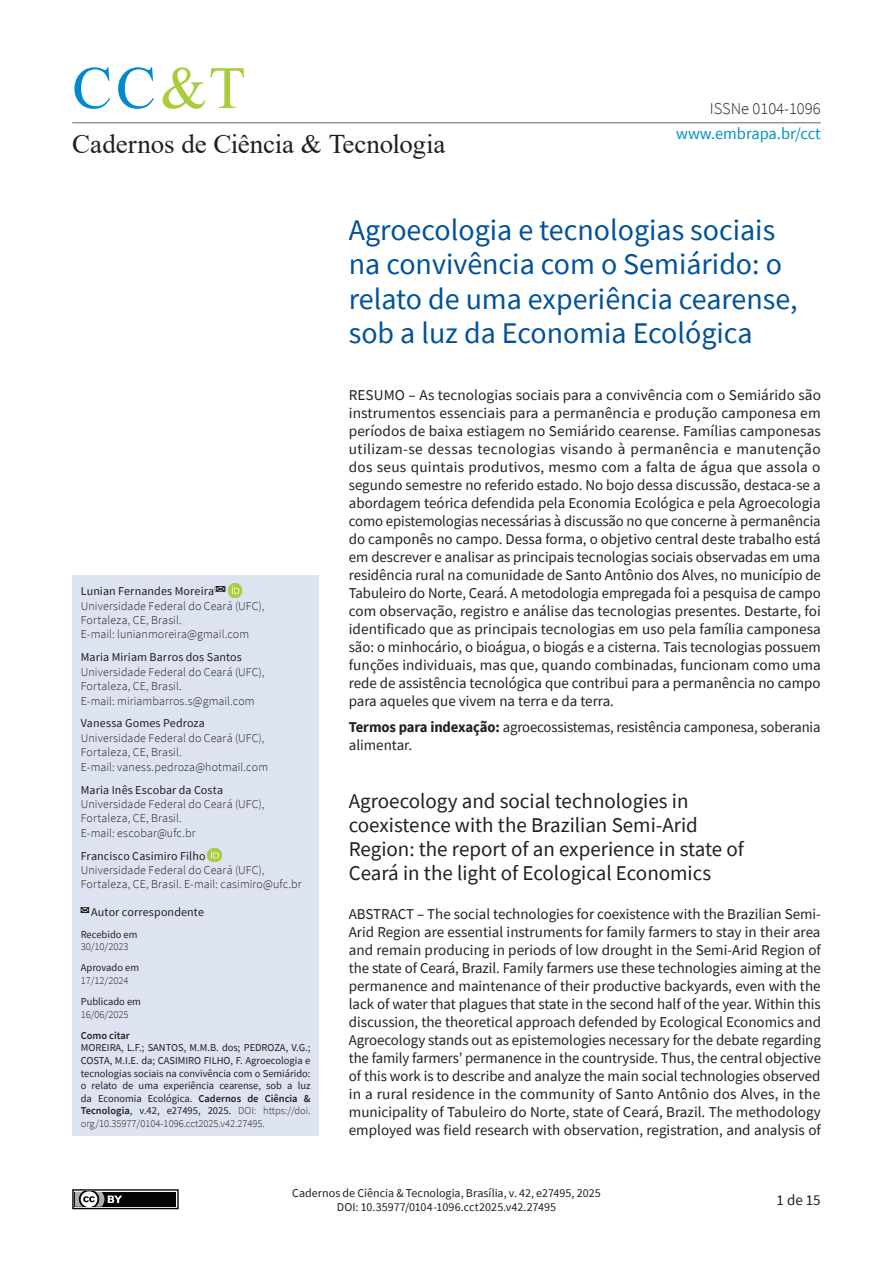
<style>
.page{position:relative;width:893px;height:1263px;background:#fff}
.page>*{position:absolute;margin:0;border:0;box-sizing:border-box;transform-origin:0 0}
.t1{font:60px "Times New Roman";color:#0089cf}
.TITULO_Capitulo{font:30px/34.5px "Source Sans Pro";color:#01519b}
.t2{font:27px "Times New Roman";letter-spacing:-.01em;color:#231f20}
.TITULO_Abstract{font:21px/24px "Source Sans Pro";color:#231f20}
.ISSNe{font:16.5px "Source Sans Pro";color:#0092c8}
.ISSNe-2{font:300 16.5px "Source Sans Pro";color:#231f20}
.RESUMO_ABSTRACT_Text{font:15px/18px "Source Sans Pro";color:#231f20;text-align:justify}
.t3{font:300 12px/14.4px "Source Sans Pro";letter-spacing:.01em;color:#231f20}
.NOTAS_AUTORES{font:12px "Source Sans Pro";letter-spacing:.01em;color:#231f20}
.PUBLICADO_EM_DATA{font:10.5px/12.6px "Source Sans Pro";color:#231f20;text-align:justify}
.RECEBIDO_EM_DATA{font:300 10.5px "Source Sans Pro";color:#231f20}
.PUBLICADO_EM{font:10.5px "Source Sans Pro";color:#231f20}
.NOTAS_AUTORES-2{font:10.5px "Source Sans Pro";color:#231f20}
.APROVADO_EM{font:10.5px "Source Sans Pro";color:#231f20}
.IDEIAS_CENTRAIS_Titu{font:600 10.5px "Source Sans Pro";color:#231f20}
.s1{color:#a6ce39}
.s2{font-weight:600}
.s3{font-weight:300}
.s4{font-weight:700}
</style>
<div class="page">
<div style="left:72px;top:575px;width:247px;height:560px;background:#dee3f1"></div>
<svg style="left:216px;top:586px;width:9px;height:5px"></svg>
<img style="left:228px;top:584px;width:14px;height:13px">
<img style="left:208px;top:848px;width:14px;height:14px">
<svg style="left:81px;top:907px;width:8px;height:6px"></svg>
<div style="left:72px;top:1189px;width:107px;height:20px;border:1px solid #040503"></div>
<div style="left:75px;top:1192px;width:101px;height:15px;background:#040503"></div>
<svg style="left:72px;top:1189px;width:50px;height:21px"></svg>
<hr style="left:72px;top:122px;width:749px;height:1px;background:#939598">
<p class="t1" style="left:72px;top:46px;width:175px">CC<span class="s1">&amp;T</span></p>
<p class="t2" style="left:72px;top:125px;width:375px">Cadernos de Ciência &amp; Tecnologia</p>
<p class="ISSNe-2" style="left:710px;top:98px;width:112px">ISSNe 0104-1096</p>
<p class="ISSNe" style="left:676px;top:123px;width:146px">www.embrapa.br/cct</p>
<p class="NOTAS_AUTORES" style="left:81px;top:584px;width:147px">Lunian Fernandes Moreira<sup>(</sup> <sup>)</sup></p>
<p class="t3" style="left:81px;top:598px;width:185px">Universidade Federal do Ceará (UFC),<br>Fortaleza, CE, Brasil.<br>E-mail: lunianmoreira@gmail.com</p>
<p class="NOTAS_AUTORES" style="left:81px;top:650px;width:163px">Maria Miriam Barros dos Santos</p>
<p class="t3" style="left:81px;top:664px;width:185px">Universidade Federal do Ceará (UFC),<br>Fortaleza, CE, Brasil.<br>E-mail: miriambarros.s@gmail.com</p>
<p class="NOTAS_AUTORES" style="left:81px;top:716px;width:126px">Vanessa Gomes Pedroza</p>
<p class="t3" style="left:81px;top:731px;width:189px">Universidade Federal do Ceará (UFC),<br>Fortaleza, CE, Brasil.<br>E-mail: vaness.pedroza@hotmail.com</p>
<p class="NOTAS_AUTORES" style="left:81px;top:782px;width:144px">Maria Inês Escobar da Costa</p>
<p class="t3" style="left:81px;top:797px;width:185px">Universidade Federal do Ceará (UFC),<br>Fortaleza, CE, Brasil.<br>E-mail: escobar@ufc.br</p>
<p class="NOTAS_AUTORES" style="left:81px;top:848px;width:126px">Francisco Casimiro Filho</p>
<p class="t3" style="left:81px;top:863px;width:222px">Universidade Federal do Ceará (UFC),<br>Fortaleza, CE, Brasil. E-mail: casimiro@ufc.br</p>
<p class="NOTAS_AUTORES" style="left:91px;top:905px;width:114px">Autor correspondente</p>
<p class="NOTAS_AUTORES-2" style="left:81px;top:927px;width:58px">Recebido em</p>
<p class="RECEBIDO_EM_DATA" style="left:81px;top:940px;width:49px">30/10/2023</p>
<p class="APROVADO_EM" style="left:81px;top:961px;width:60px">Aprovado em</p>
<p class="RECEBIDO_EM_DATA" style="left:81px;top:974px;width:49px">17/12/2024</p>
<p class="PUBLICADO_EM" style="left:81px;top:995px;width:62px">Publicado em</p>
<p class="RECEBIDO_EM_DATA" style="left:81px;top:1008px;width:49px">16/06/2025</p>
<p class="IDEIAS_CENTRAIS_Titu" style="left:81px;top:1028px;width:51px">Como citar</p>
<p class="PUBLICADO_EM_DATA" style="left:81px;top:1041px;width:231px">MOREIRA, L.F.; SANTOS, M.M.B. dos; PEDROZA, V.G.; COSTA, M.I.E. da; CASIMIRO FILHO, F. Agroecologia e tecnologias sociais na convivência com o Semiárido: o relato de uma experiência cearense, sob a luz da Economia Ecológica. <span class="s2">Cadernos de Ciência &amp; Tecnologia</span>, v.42, e27495, 2025. <span class="s3">DOI: https://doi. org/10.35977/0104-1096.cct2025.v42.27495.</span></p>
<p class="TITULO_Capitulo" style="left:349px;top:212px;width:450px">Agroecologia e tecnologias sociais na convivência com o Semiárido: o relato de uma experiência cearense, sob a luz da Economia Ecológica</p>
<p class="RESUMO_ABSTRACT_Text" style="left:349px;top:385px;width:474px">RESUMO – As tecnologias sociais para a convivência com o Semiárido são instrumentos essenciais para a permanência e produção camponesa em períodos de baixa estiagem no Semiárido cearense. Famílias camponesas utilizam-se dessas tecnologias visando à permanência e manutenção dos seus quintais produtivos, mesmo com a falta de água que assola o segundo semestre no referido estado. No bojo dessa discussão, destaca-se a abordagem teórica defendida pela Economia Ecológica e pela Agroecologia como epistemologias necessárias à discussão no que concerne à permanência do camponês no campo. Dessa forma, o objetivo central deste trabalho está em descrever e analisar as principais tecnologias sociais observadas em uma residência rural na comunidade de Santo Antônio dos Alves, no município de Tabuleiro do Norte, Ceará. A metodologia empregada foi a pesquisa de campo com observação, registro e análise das tecnologias presentes. Destarte, foi identificado que as principais tecnologias em uso pela família camponesa são: o minhocário, o bioágua, o biogás e a cisterna. Tais tecnologias possuem funções individuais, mas que, quando combinadas, funcionam como uma rede de assistência tecnológica que contribui para a permanência no campo para aqueles que vivem na terra e da terra.</p>
<p class="RESUMO_ABSTRACT_Text" style="left:349px;top:718px;width:473px"><span class="s4">Termos para indexação:</span> agroecossistemas, resistência camponesa, soberania alimentar.</p>
<p class="TITULO_Abstract" style="left:349px;top:789px;width:397px">Agroecology and social technologies in coexistence with the Brazilian Semi-Arid Region: the report of an experience in state of Ceará in the light of Ecological Economics</p>
<p class="RESUMO_ABSTRACT_Text" style="left:349px;top:905px;width:474px">ABSTRACT – The social technologies for coexistence with the Brazilian Semi-Arid Region are essential instruments for family farmers to stay in their area and remain producing in periods of low drought in the Semi-Arid Region of the state of Ceará, Brazil. Family farmers use these technologies aiming at the permanence and maintenance of their productive backyards, even with the lack of water that plagues that state in the second half of the year. Within this discussion, the theoretical approach defended by Ecological Economics and Agroecology stands out as epistemologies necessary for the debate regarding the family farmers’ permanence in the countryside. Thus, the central objective of this work is to describe and analyze the main social technologies observed in a rural residence in the community of Santo Antônio dos Alves, in the municipality of Tabuleiro do Norte, state of Ceará, Brazil. The methodology employed was field research with observation, registration, and analysis of</p>
<p class="NOTAS_AUTORES" style="left:292px;top:1185px;width:310px">Cadernos de Ciência &amp; Tecnologia, Brasília, v. 42, e27495, 2025</p>
<p class="NOTAS_AUTORES" style="left:337px;top:1199px;width:221px">DOI: 10.35977/0104-1096.cct2025.v42.27495</p>
<p class="RESUMO_ABSTRACT_Text" style="left:777px;top:1191px;width:46px">1 de 15</p>
</div>
